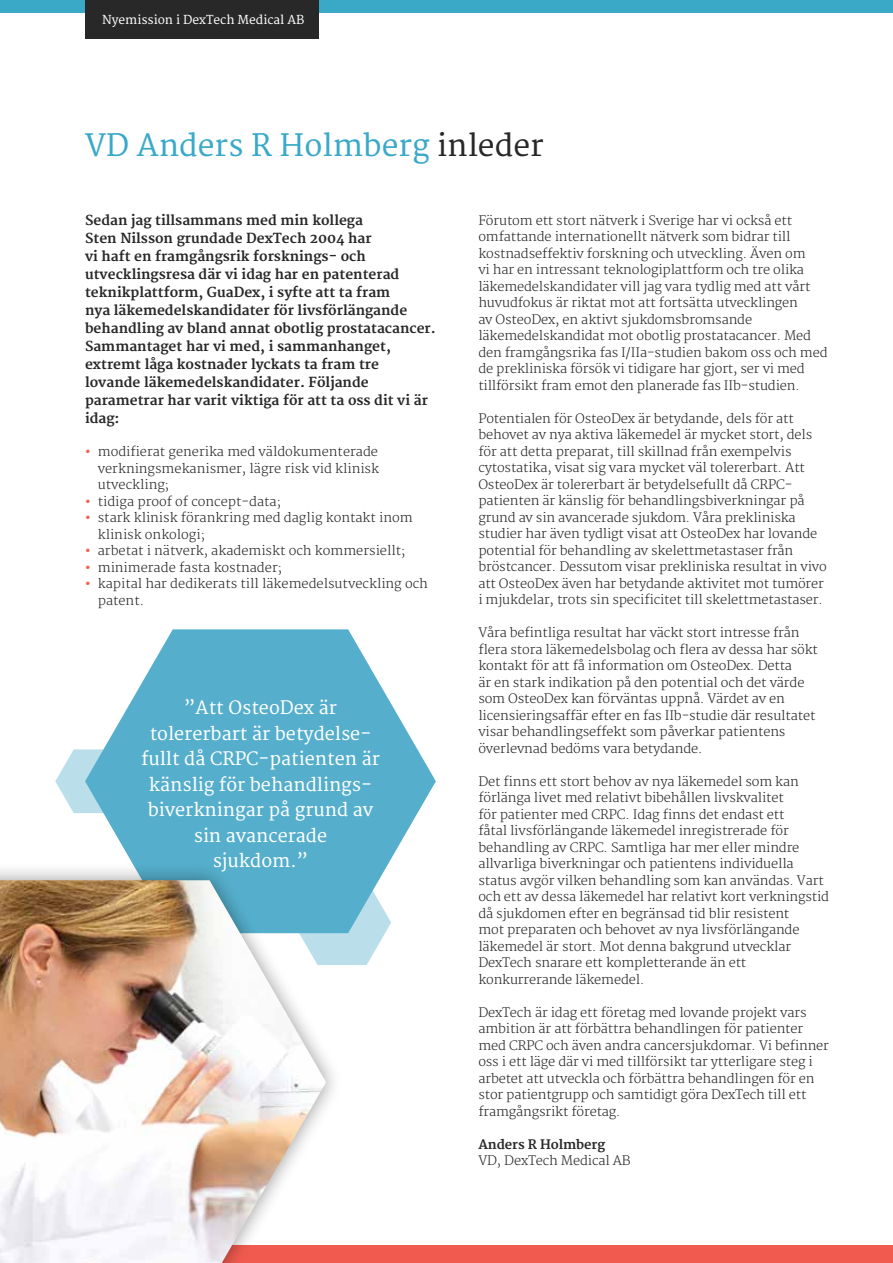
<style>
.page{position:relative;width:893px;height:1263px;background:#fff}
.page>*{position:absolute;margin:0;border:0;box-sizing:border-box;transform-origin:0 0}
.t1{font:30px "Merriweather";color:#3aa9c8}
.t2{font:18px/25.5px "Merriweather";color:#fff;text-align:center}
.t3{font:700 13.5px/18px "Merriweather";color:#292829}
.t4{font:300 12.75px/16.5px "Merriweather";letter-spacing:-.01em;color:#292829}
.t5{font:700 12.75px "Merriweather";letter-spacing:-.01em;color:#292829}
.t6{font:12px "Merriweather";color:#fff}
.s1{color:#292829}
.s2{font-weight:700;color:#f16455}
</style>
<div class="page">
<div style="left:0;top:1246px;width:893px;height:17px;background:#f15b4f"></div>
<div style="left:0;top:0;width:893px;height:13px;background:#3aa9c8"></div>
<svg style="left:85px;top:629px;width:351px;height:251px;fill:#55afcc"></svg>
<svg style="left:343px;top:880px;width:48px;height:85px"></svg>
<svg style="left:55px;top:749px;width:74px;height:64px"></svg>
<div style="left:0;top:862px;width:343px;height:401px;background:#000;opacity:.4"></div>
<img style="left:0;top:880px;width:326px;height:383px">
<div style="left:85px;top:0;width:234px;height:38px;background:#292829"></div>
<p class="t6" style="left:102px;top:13px;width:204px">Nyemission i DexTech Medical AB</p>
<h1 class="t1" style="left:85px;top:128px;width:460px">VD Anders R Holmberg <span class="s1">inleder</span></h1>
<p class="t3" style="left:85px;top:212px;width:352px">Sedan jag tillsammans med min kollega<br>Sten Nilsson grundade DexTech 2004 har<br>vi haft en framgångsrik forsknings- och utvecklingsresa där vi idag har en patenterad teknikplattform, GuaDex, i syfte att ta fram<br>nya läkemedelskandidater för livsförlängande behandling av bland annat obotlig prostatacancer.<br>Sammantaget har vi med, i sammanhanget, extremt låga kostnader lyckats ta fram tre lovande läkemedelskandidater. Följande parametrar har varit viktiga för att ta oss dit vi är idag:</p>
<p class="t4" style="left:98px;top:444px;width:283px;text-align:justify;text-indent:-13px"><span class="s2">•</span> modifierat generika med väldokumenterade verkningsmekanismer, lägre risk vid klinisk utveckling;</p>
<p class="t4" style="left:85px;top:494px;width:198px"><span class="s2">•</span> tidiga proof of concept-data;</p>
<p class="t4" style="left:98px;top:510px;width:316px;text-indent:-13px"><span class="s2">•</span> stark klinisk förankring med daglig kontakt inom klinisk onkologi;</p>
<p class="t4" style="left:85px;top:543px;width:322px"><span class="s2">•</span> arbetat i nätverk, akademiskt och kommersiellt;</p>
<p class="t4" style="left:85px;top:560px;width:199px"><span class="s2">•</span> minimerade fasta kostnader;</p>
<p class="t4" style="left:98px;top:576px;width:332px;text-indent:-13px"><span class="s2">•</span> kapital har dedikerats till läkemedelsutveckling och patent.</p>
<h2 class="t2" style="left:141px;top:696px;width:240px">”Att OsteoDex är tolererbart är betydelse&shy;fullt då CRPC-patienten är känslig för behandlings&shy;biverkningar på grund av sin avancerade<br>sjukdom.”</h2>
<p class="t4" style="left:478px;top:212px;width:351px">Förutom ett stort nätverk i Sverige har vi också ett omfattande internationellt nätverk som bidrar till kostnadseffektiv forskning och utveckling. Även om<br>vi har en intressant teknologiplattform och tre olika läkemedelskandidater vill jag vara tydlig med att vårt huvudfokus är riktat mot att fortsätta utvecklingen<br>av OsteoDex, en aktivt sjukdomsbromsande läkemedelskandidat mot obotlig prostatacancer. Med den framgångsrika fas I/IIa-studien bakom oss och med de prekliniska försök vi tidigare har gjort, ser vi med tillförsikt fram emot den planerade fas IIb-studien.</p>
<p class="t4" style="left:478px;top:410px;width:350px">Potentialen för OsteoDex är betydande, dels för att behovet av nya aktiva läkemedel är mycket stort, dels för att detta preparat, till skillnad från exempelvis cytostatika, visat sig vara mycket väl tolererbart. Att OsteoDex är tolererbart är betydelsefullt då CRPC&shy;patienten är känslig för behandlingsbiverkningar på grund av sin avancerade sjukdom. Våra prekliniska studier har även tydligt visat att OsteoDex har lovande potential för behandling av skelettmetastaser från bröstcancer. Dessutom visar prekliniska resultat in vivo att OsteoDex även har betydande aktivitet mot tumörer i mjukdelar, trots sin specificitet till skelettmetastaser.</p>
<p class="t4" style="left:478px;top:625px;width:341px">Våra befintliga resultat har väckt stort intresse från flera stora läkemedelsbolag och flera av dessa har sökt kontakt för att få information om OsteoDex. Detta<br>är en stark indikation på den potential och det värde som OsteoDex kan förväntas uppnå. Värdet av en licensieringsaffär efter en fas IIb-studie där resultatet visar behandlingseffekt som påverkar patientens överlevnad bedöms vara betydande.</p>
<p class="t4" style="left:478px;top:773px;width:352px">Det finns ett stort behov av nya läkemedel som kan förlänga livet med relativt bibehållen livskvalitet<br>för patienter med CRPC. Idag finns det endast ett<br>fåtal livsförlängande läkemedel inregistrerade för behandling av CRPC. Samtliga har mer eller mindre allvarliga biverkningar och patientens individuella status avgör vilken behandling som kan användas. Vart och ett av dessa läkemedel har relativt kort verkningstid då sjukdomen efter en begränsad tid blir resistent<br>mot preparaten och behovet av nya livsförlängande läkemedel är stort. Mot denna bakgrund utvecklar DexTech snarare ett kompletterande än ett konkurrerande läkemedel.</p>
<p class="t4" style="left:478px;top:1004px;width:352px">DexTech är idag ett företag med lovande projekt vars ambition är att förbättra behandlingen för patienter med CRPC och även andra cancersjukdomar. Vi befinner oss i ett läge där vi med tillförsikt tar ytterligare steg i arbetet att utveckla och förbättra behandlingen för en stor patientgrupp och samtidigt göra DexTech till ett framgångsrikt företag.</p>
<p class="t5" style="left:478px;top:1137px;width:128px">Anders R Holmberg</p>
<p class="t4" style="left:478px;top:1153px;width:154px">VD, DexTech Medical AB</p>
</div>
